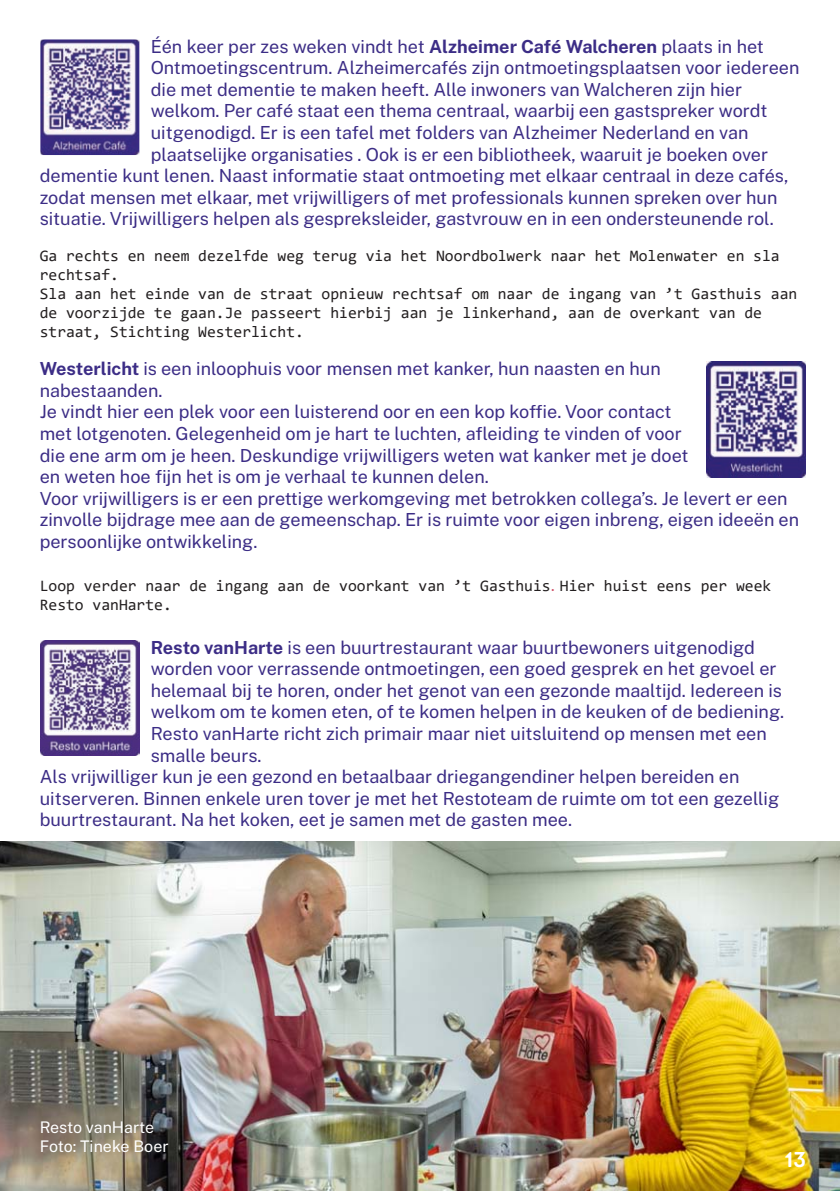
<style>
.page{position:relative;width:840px;height:1191px;background:#fff}
.page>*{position:absolute;margin:0;border:0;box-sizing:border-box;transform-origin:0 0}
.t1{font:700 20px "Montreux GS";color:#fff}
.t2{font:18px/21.6px "Public Sans";color:#3c2d86}
.t3{font:16px/19.2px "Consolas";color:#231f20}
.t4{font:16px/19.2px "Public Sans";letter-spacing:-.005em;color:#fff}
.s1{font-weight:700}
.s2{font-family:"DIN Round OT";font-size:18px;color:#cc4a61}
</style>
<div class="page">
<img style="left:0;top:841px;width:839px;height:350px">
<img style="left:40px;top:640px;width:99px;height:116px">
<img style="left:40px;top:39px;width:99px;height:116px">
<img style="left:706px;top:362px;width:99px;height:115px">
<p class="t2" style="left:151px;top:34px;width:614px">Één keer per zes weken vindt het <span class="s1">Alzheimer Café Walcheren</span> plaats in het</p>
<p class="t2" style="left:151px;top:56px;width:650px">Ontmoetingscentrum. Alzheimercafés zijn ontmoetingsplaatsen voor iedereen</p>
<p class="t2" style="left:151px;top:78px;width:592px">die met dementie te maken heeft. Alle inwoners van Walcheren zijn hier</p>
<p class="t2" style="left:151px;top:99px;width:618px">welkom. Per café staat een thema centraal, waarbij een gastspreker wordt</p>
<p class="t2" style="left:151px;top:121px;width:599px">uitgenodigd. Er is een tafel met folders van Alzheimer Nederland en van</p>
<p class="t2" style="left:151px;top:142px;width:618px">plaatselijke organisaties . Ook is er een bibliotheek, waaruit je boeken over</p>
<p class="t2" style="left:40px;top:164px;width:749px">dementie kunt lenen. Naast informatie staat ontmoeting met elkaar centraal in deze cafés,</p>
<p class="t2" style="left:40px;top:186px;width:738px">zodat mensen met elkaar, met vrijwilligers of met professionals kunnen spreken over hun</p>
<p class="t2" style="left:40px;top:207px;width:735px">situatie. Vrijwilligers helpen als gespreksleider, gastvrouw en in een ondersteunende rol.</p>
<p class="t3" style="left:40px;top:245px;width:758px">Ga rechts en neem dezelfde weg terug via het Noordbolwerk naar het Molenwater en sla rechtsaf.<br>Sla aan het einde van de straat opnieuw rechtsaf om naar de ingang van ’t Gasthuis aan de voorzijde te gaan.Je passeert hierbij aan je linkerhand, aan de overkant van de straat, Stichting Westerlicht.</p>
<p class="t2" style="left:40px;top:357px;width:760px"><span class="s1">Westerlicht</span> is een inloophuis voor mensen met kanker, hun naasten en hun<br>nabestaanden.<br>Je vindt hier een plek voor een luisterend oor en een kop koffie. Voor contact<br>met lotgenoten. Gelegenheid om je hart te luchten, afleiding te vinden of voor<br>die ene arm om je heen. Deskundige vrijwilligers weten wat kanker met je doet<br>en weten hoe fijn het is om je verhaal te kunnen delen.<br>Voor vrijwilligers is er een prettige werkomgeving met betrokken collega’s. Je levert er een zinvolle bijdrage mee aan de gemeenschap. Er is ruimte voor eigen inbreng, eigen ideeën en persoonlijke ontwikkeling.</p>
<p class="t3" style="left:40px;top:576px;width:732px">Loop verder naar de ingang aan de voorkant van ’t Gasthuis<span class="s2">.</span> Hier huist eens per week<br>Resto vanHarte.</p>
<p class="t2" style="left:151px;top:635px;width:605px"><span class="s1">Resto vanHarte</span> is een buurtrestaurant waar buurtbewoners uitgenodigd</p>
<p class="t2" style="left:151px;top:657px;width:627px">worden voor verrassende ontmoetingen, een goed gesprek en het gevoel er</p>
<p class="t2" style="left:151px;top:678px;width:632px">helemaal bij te horen, onder het genot van een gezonde maaltijd. Iedereen is</p>
<p class="t2" style="left:151px;top:700px;width:634px">welkom om te komen eten, of te komen helpen in de keuken of de bediening.</p>
<p class="t2" style="left:151px;top:722px;width:617px">Resto vanHarte richt zich primair maar niet uitsluitend op mensen met een</p>
<p class="t2" style="left:151px;top:743px;width:112px">smalle beurs.</p>
<p class="t2" style="left:40px;top:765px;width:700px">Als vrijwilliger kun je een gezond en betaalbaar driegangendiner helpen bereiden en</p>
<p class="t2" style="left:40px;top:786px;width:740px">uitserveren. Binnen enkele uren tover je met het Restoteam de ruimte om tot een gezellig</p>
<p class="t2" style="left:40px;top:808px;width:533px">buurtrestaurant. Na het koken, eet je samen met de gasten mee.</p>
<p class="t4" style="left:40px;top:1116px;width:130px">Resto vanHarte<br>Foto: Tineke Boer</p>
<p class="t1" style="left:784px;top:1146px;width:22px">13</p>
</div>
